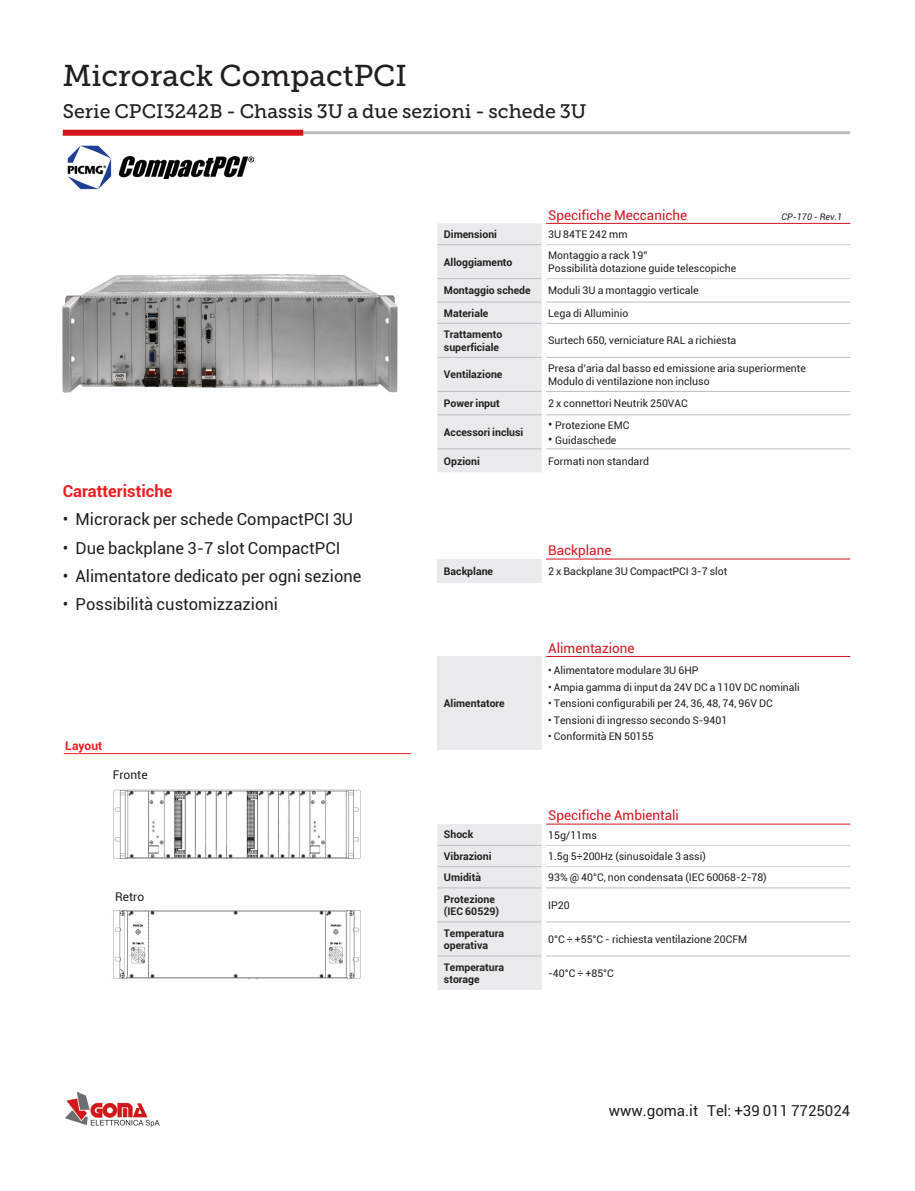
<style>
.page{position:relative;width:915px;height:1191px;background:#fff}
.page>*{position:absolute;margin:0;border:0;box-sizing:border-box;transform-origin:0 0}
.Normale{font:30px "Museo Slab 500";color:#231f20}
.Normale-2{font:19.5px "Museo Slab 500";color:#231f20}
.t1{font:16.5px "Roboto";color:#231f20}
.Normale-3{font:700 16.5px "Roboto";color:#ee1d23}
.Normale-4{font:15px "Roboto";color:#231f20}
.Normale-5{font:13.5px "Roboto";color:#d1161e}
.Normale-6{font:12px "Roboto";color:#231f20}
.Normale-7{font:700 12px "Roboto";color:#ee1d23}
.Normale-8{font:10.5px "Roboto";color:#231f20}
.Normale-9{font:700 10.5px "Roboto";color:#231f20}
.Normale-10{font:italic 9px "Roboto";color:#231f20}
.s1{font-size:12.75px}
</style>
<div class="page">
<hr style="left:64px;top:753px;width:347px;height:1px;background:#ee1d23">
<hr style="left:293px;top:131px;width:556px;height:3px;background:#bcbdc0">
<div style="left:63px;top:130px;width:240px;height:6px;background:#d1161e"></div>
<div style="left:437px;top:223px;width:104px;height:249px;background:#e9eaeb"></div>
<svg style="left:546px;top:301px;width:304px;height:149px"></svg>
<hr style="left:437px;top:323px;width:104px;height:1px;background:#bcbdc0">
<hr style="left:546px;top:323px;width:304px;height:1px;background:#bcbdc0">
<hr style="left:437px;top:357px;width:104px;height:1px;background:#bcbdc0">
<hr style="left:546px;top:357px;width:304px;height:1px;background:#bcbdc0">
<hr style="left:437px;top:391px;width:104px;height:1px;background:#bcbdc0">
<hr style="left:546px;top:391px;width:304px;height:1px;background:#bcbdc0">
<hr style="left:437px;top:414px;width:104px;height:1px;background:#bcbdc0">
<hr style="left:546px;top:414px;width:304px;height:1px;background:#bcbdc0">
<hr style="left:437px;top:448px;width:104px;height:1px;background:#bcbdc0">
<hr style="left:546px;top:448px;width:304px;height:1px;background:#bcbdc0">
<hr style="left:437px;top:244px;width:104px;height:1px;background:#bcbdc0">
<hr style="left:437px;top:278px;width:104px;height:1px;background:#bcbdc0">
<hr style="left:437px;top:302px;width:104px;height:1px;background:#bcbdc0">
<hr style="left:546px;top:302px;width:304px;height:1px;background:#bcbdc0">
<hr style="left:546px;top:244px;width:304px;height:1px;background:#cfd0d2">
<hr style="left:546px;top:278px;width:304px;height:1px;background:#cfd0d2">
<hr style="left:546px;top:223px;width:304px;height:1px;background:#d1161e">
<div style="left:437px;top:559px;width:106px;height:23px;background:#e9eaeb"></div>
<div style="left:541px;top:559px;width:5px;height:23px;background:#fff"></div>
<hr style="left:546px;top:558px;width:304px;height:1px;background:#d1161e">
<div style="left:437px;top:656px;width:106px;height:94px;background:#e9eaeb"></div>
<div style="left:541px;top:656px;width:5px;height:94px;background:#fff"></div>
<hr style="left:546px;top:656px;width:304px;height:1px;background:#d1161e">
<img style="left:65px;top:1091px;width:95px;height:36px">
<div style="left:437px;top:824px;width:104px;height:166px;background:#e9eaeb"></div>
<svg style="left:546px;top:824px;width:304px;height:133px"></svg>
<hr style="left:437px;top:921px;width:104px;height:1px;background:#bcbdc0">
<hr style="left:546px;top:921px;width:304px;height:1px;background:#bcbdc0">
<hr style="left:437px;top:955px;width:104px;height:1px;background:#bcbdc0">
<hr style="left:546px;top:955px;width:304px;height:1px;background:#bcbdc0">
<hr style="left:437px;top:845px;width:104px;height:1px;background:#bcbdc0">
<hr style="left:437px;top:866px;width:104px;height:1px;background:#bcbdc0">
<hr style="left:437px;top:887px;width:104px;height:1px;background:#bcbdc0">
<hr style="left:546px;top:887px;width:304px;height:1px;background:#bcbdc0">
<hr style="left:546px;top:845px;width:304px;height:1px;background:#cfd0d2">
<hr style="left:546px;top:866px;width:304px;height:1px;background:#cfd0d2">
<hr style="left:546px;top:823px;width:304px;height:1px;background:#d1161e">
<img style="left:67px;top:145px;width:45px;height:45px">
<img style="left:120px;top:157px;width:133px;height:22px">
<img style="left:62px;top:274px;width:336px;height:119px">
<img style="left:113px;top:789px;width:248px;height:70px">
<img style="left:113px;top:910px;width:248px;height:70px">
<p class="Normale" style="left:63px;top:59px;width:346px">Microrack CompactPCI</p>
<p class="Normale-2" style="left:63px;top:101px;width:525px">Serie CPCI3242B - Chassis 3U a due sezioni - schede 3U</p>
<p class="Normale-5" style="left:548px;top:205px;width:140px">Specifiche Meccaniche</p>
<p class="Normale-10" style="left:781px;top:210px;width:62px">CP-170 - Rev.1</p>
<p class="Normale-9" style="left:444px;top:227px;width:55px">Dimensioni</p>
<p class="Normale-8" style="left:548px;top:227px;width:81px">3U 84TE 242 mm</p>
<p class="Normale-9" style="left:444px;top:254px;width:70px">Alloggiamento</p>
<p class="Normale-8" style="left:548px;top:248px;width:101px">Montaggio a rack 19”</p>
<p class="Normale-8" style="left:548px;top:261px;width:190px">Possibilità dotazione guide telescopiche</p>
<p class="Normale-9" style="left:444px;top:283px;width:88px">Montaggio schede</p>
<p class="Normale-8" style="left:548px;top:283px;width:152px">Moduli 3U a montaggio verticale</p>
<p class="Normale-9" style="left:444px;top:305px;width:46px">Materiale</p>
<p class="Normale-8" style="left:548px;top:305px;width:82px">Lega di Alluminio</p>
<p class="Normale-9" style="left:444px;top:327px;width:60px">Trattamento</p>
<p class="Normale-9" style="left:444px;top:339px;width:57px">superficiale</p>
<p class="Normale-8" style="left:548px;top:333px;width:190px">Surtech 650, verniciature RAL a richiesta</p>
<p class="Normale-9" style="left:444px;top:367px;width:60px">Ventilazione</p>
<p class="Normale-8" style="left:548px;top:361px;width:259px">Presa d’aria dal basso ed emissione aria superiormente</p>
<p class="Normale-8" style="left:548px;top:373px;width:163px">Modulo di ventilazione non incluso</p>
<p class="Normale-9" style="left:444px;top:396px;width:57px">Power input</p>
<p class="Normale-8" style="left:548px;top:396px;width:141px">2 x connettori Neutrik 250VAC</p>
<p class="Normale-9" style="left:444px;top:424px;width:81px">Accessori inclusi</p>
<p class="Normale-8" style="left:548px;top:418px;width:83px"><span class="s1">•</span> Protezione EMC</p>
<p class="Normale-8" style="left:548px;top:433px;width:70px"><span class="s1">•</span> Guidaschede</p>
<p class="Normale-3" style="left:63px;top:479px;width:111px">Caratteristiche</p>
<p class="t1" style="left:63px;top:508px;width:292px">• Microrack per schede CompactPCI 3U</p>
<p class="t1" style="left:63px;top:536px;width:279px">• Due backplane 3-7 slot CompactPCI</p>
<p class="t1" style="left:63px;top:564px;width:300px">• Alimentatore dedicato per ogni sezione</p>
<p class="t1" style="left:63px;top:593px;width:217px">• Possibilità customizzazioni</p>
<p class="Normale-7" style="left:65px;top:737px;width:38px">Layout</p>
<p class="Normale-6" style="left:113px;top:766px;width:36px">Fronte</p>
<p class="Normale-6" style="left:115px;top:888px;width:30px">Retro</p>
<p class="Normale-9" style="left:444px;top:453px;width:37px">Opzioni</p>
<p class="Normale-8" style="left:548px;top:453px;width:102px">Formati non standard</p>
<p class="Normale-5" style="left:548px;top:541px;width:65px">Backplane</p>
<p class="Normale-9" style="left:444px;top:563px;width:51px">Backplane</p>
<p class="Normale-8" style="left:548px;top:564px;width:180px">2 x Backplane 3U CompactPCI 3-7 slot</p>
<p class="Normale-9" style="left:444px;top:696px;width:62px">Alimentatore</p>
<p class="Normale-5" style="left:548px;top:638px;width:88px">Alimentazione</p>
<p class="Normale-8" style="left:548px;top:663px;width:152px">• Alimentatore modulare 3U 6HP</p>
<p class="Normale-8" style="left:548px;top:680px;width:253px">• Ampia gamma di input da 24V DC a 110V DC nominali</p>
<p class="Normale-8" style="left:548px;top:696px;width:226px">• Tensioni configurabili per 24, 36, 48, 74, 96V DC</p>
<p class="Normale-8" style="left:548px;top:713px;width:180px">• Tensioni di ingresso secondo S-9401</p>
<p class="Normale-8" style="left:548px;top:729px;width:107px">• Conformità EN 50155</p>
<p class="Normale-5" style="left:548px;top:806px;width:132px">Specifiche Ambientali</p>
<p class="Normale-9" style="left:444px;top:827px;width:31px">Shock</p>
<p class="Normale-8" style="left:548px;top:827px;width:50px">15g/11ms</p>
<p class="Normale-9" style="left:444px;top:848px;width:49px">Vibrazioni</p>
<p class="Normale-8" style="left:548px;top:849px;width:159px">1.5g 5÷200Hz (sinusoidale 3 assi)</p>
<p class="Normale-9" style="left:444px;top:870px;width:39px">Umidità</p>
<p class="Normale-8" style="left:548px;top:870px;width:220px">93% @ 40°C, non condensata (IEC 60068-2-78)</p>
<p class="Normale-9" style="left:444px;top:891px;width:52px">Protezione</p>
<p class="Normale-9" style="left:444px;top:904px;width:57px">(IEC 60529)</p>
<p class="Normale-8" style="left:548px;top:897px;width:23px">IP20</p>
<p class="Normale-9" style="left:444px;top:925px;width:62px">Temperatura</p>
<p class="Normale-9" style="left:444px;top:938px;width:46px">operativa</p>
<p class="Normale-9" style="left:444px;top:959px;width:62px">Temperatura</p>
<p class="Normale-9" style="left:444px;top:972px;width:37px">storage</p>
<p class="Normale-8" style="left:548px;top:931px;width:200px">0°C ÷ +55°C - richiesta ventilazione 20CFM</p>
<p class="Normale-8" style="left:548px;top:966px;width:67px">-40°C ÷ +85°C</p>
<p class="Normale-4" style="left:608px;top:1099px;width:243px">www.goma.it Tel: +39 011 7725024</p>
</div>
